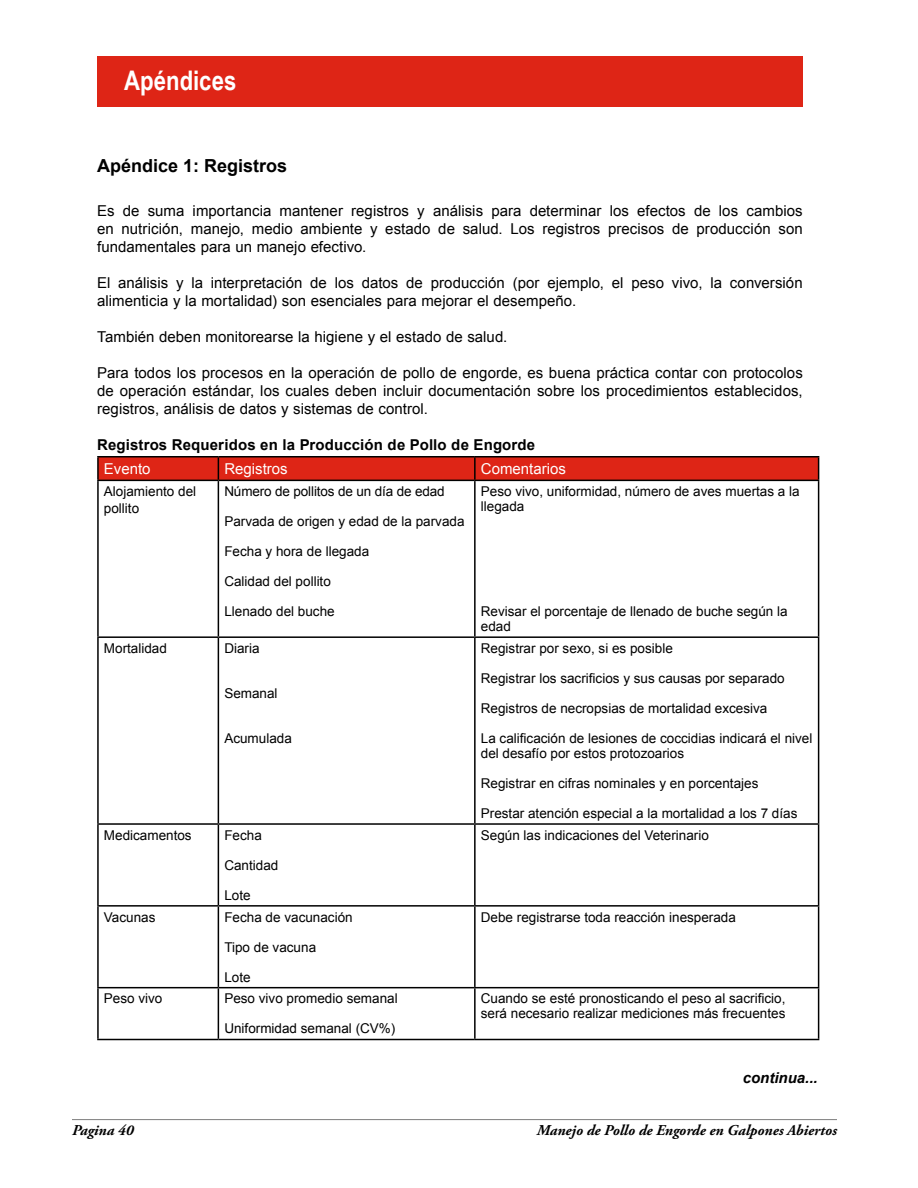
<style>
.page{position:relative;width:918px;height:1188px;background:#fff}
.page>*{position:absolute;margin:0;border:0;box-sizing:border-box;transform-origin:0 0}
.t1{font:700 27px "Arial Narrow";color:#fff}
.t2{font:700 18px "Arial";color:#000}
.t3{font:15px/18px "Arial";letter-spacing:.005em;color:#000;text-align:justify}
.t4{font:700 15px "Arial";letter-spacing:.01em;color:#000}
.t5{font:italic 700 15px "Adobe Garamond Pro";color:#000}
.t6{font:15px "Arial";color:#fff}
.t7{font:italic 700 15px "Arial";color:#000}
.t8{font:13.5px/15px "Arial";color:#000}
</style>
<div class="page">
<hr style="left:72px;top:1119px;width:765px;height:1px;background:#000">
<svg style="left:99px;top:481px;width:719px;height:558px"></svg>
<hr style="left:97px;top:456px;width:121px;height:2px;background:#000">
<hr style="left:97px;top:457px;width:2px;height:23px;background:#000">
<hr style="left:218px;top:456px;width:257px;height:2px;background:#000">
<hr style="left:475px;top:456px;width:344px;height:2px;background:#000">
<svg style="left:98px;top:457px;width:721px;height:23px;background:#d32314"></svg>
<hr style="left:97px;top:480px;width:121px;height:1px;background:#000">
<hr style="left:97px;top:481px;width:2px;height:155px;background:#000">
<hr style="left:218px;top:480px;width:257px;height:1px;background:#000">
<hr style="left:218px;top:481px;width:1px;height:155px;background:#000">
<hr style="left:475px;top:480px;width:344px;height:1px;background:#000">
<hr style="left:474px;top:481px;width:2px;height:155px;background:#000">
<hr style="left:818px;top:481px;width:1px;height:155px;background:#000">
<hr style="left:97px;top:636px;width:121px;height:2px;background:#000">
<hr style="left:97px;top:638px;width:2px;height:185px;background:#000">
<hr style="left:218px;top:636px;width:257px;height:2px;background:#000">
<hr style="left:218px;top:638px;width:1px;height:185px;background:#000">
<hr style="left:475px;top:636px;width:344px;height:2px;background:#000">
<hr style="left:474px;top:638px;width:2px;height:185px;background:#000">
<hr style="left:818px;top:638px;width:1px;height:185px;background:#000">
<hr style="left:97px;top:823px;width:121px;height:2px;background:#000">
<hr style="left:97px;top:825px;width:2px;height:80px;background:#000">
<hr style="left:218px;top:823px;width:257px;height:2px;background:#000">
<hr style="left:218px;top:825px;width:1px;height:80px;background:#000">
<hr style="left:475px;top:823px;width:344px;height:2px;background:#000">
<hr style="left:474px;top:825px;width:2px;height:80px;background:#000">
<hr style="left:818px;top:825px;width:1px;height:80px;background:#000">
<hr style="left:97px;top:905px;width:121px;height:2px;background:#000">
<hr style="left:97px;top:907px;width:2px;height:80px;background:#000">
<hr style="left:218px;top:905px;width:257px;height:2px;background:#000">
<hr style="left:218px;top:907px;width:1px;height:80px;background:#000">
<hr style="left:475px;top:905px;width:344px;height:2px;background:#000">
<hr style="left:474px;top:907px;width:2px;height:80px;background:#000">
<hr style="left:818px;top:907px;width:1px;height:80px;background:#000">
<hr style="left:97px;top:987px;width:121px;height:1px;background:#000">
<hr style="left:97px;top:988px;width:2px;height:51px;background:#000">
<hr style="left:218px;top:987px;width:257px;height:1px;background:#000">
<hr style="left:218px;top:988px;width:1px;height:51px;background:#000">
<hr style="left:475px;top:987px;width:344px;height:1px;background:#000">
<hr style="left:474px;top:988px;width:2px;height:51px;background:#000">
<hr style="left:818px;top:988px;width:1px;height:51px;background:#000">
<hr style="left:218px;top:1039px;width:257px;height:1px;background:#000">
<hr style="left:475px;top:1039px;width:344px;height:1px;background:#000">
<hr style="left:97px;top:1039px;width:121px;height:1px;background:#000">
<div style="left:97px;top:56px;width:706px;height:51px;background:#de2516"></div>
<h1 class="t1" style="left:124px;top:60px;width:114px">Apéndices</h1>
<h2 class="t2" style="left:97px;top:154px;width:192px">Apéndice 1: Registros</h2>
<p class="t3" style="left:97px;top:202px;width:707px">Es de suma importancia mantener registros y análisis para determinar los efectos de los cambios en nutrición, manejo, medio ambiente y estado de salud. Los registros precisos de producción son fundamentales para un manejo efectivo.</p>
<p class="t3" style="left:97px;top:274px;width:707px">El análisis y la interpretación de los datos de producción (por ejemplo, el peso vivo, la conversión alimenticia y la mortalidad) son esenciales para mejorar el desempeño.</p>
<p class="t3" style="left:97px;top:328px;width:412px">También deben monitorearse la higiene y el estado de salud.</p>
<p class="t3" style="left:97px;top:364px;width:707px">Para todos los procesos en la operación de pollo de engorde, es buena práctica contar con protocolos de operación estándar, los cuales deben incluir documentación sobre los procedimientos establecidos, registros, análisis de datos y sistemas de control.</p>
<p class="t4" style="left:97px;top:435px;width:440px">Registros Requeridos en la Producción de Pollo de Engorde</p>
<p class="t6" style="left:104px;top:459px;width:48px">Evento</p>
<p class="t6" style="left:224px;top:459px;width:65px">Registros</p>
<p class="t6" style="left:481px;top:459px;width:87px">Comentarios</p>
<p class="t8" style="left:104px;top:483px;width:94px;line-height:16.5px">Alojamiento del pollito</p>
<p class="t8" style="left:224px;top:484px;width:222px">Número de pollitos de un día de edad</p>
<p class="t8" style="left:224px;top:514px;width:242px">Parvada de origen y edad de la parvada</p>
<p class="t8" style="left:224px;top:544px;width:146px">Fecha y hora de llegada</p>
<p class="t8" style="left:224px;top:574px;width:108px">Calidad del pollito</p>
<p class="t8" style="left:224px;top:604px;width:112px">Llenado del buche</p>
<p class="t8" style="left:481px;top:484px;width:320px">Peso vivo, uniformidad, número de aves muertas a la llegada</p>
<p class="t8" style="left:481px;top:604px;width:308px">Revisar el porcentaje de llenado de buche según la edad</p>
<p class="t8" style="left:104px;top:641px;width:65px">Mortalidad</p>
<p class="t8" style="left:224px;top:641px;width:37px">Diaria</p>
<p class="t8" style="left:224px;top:686px;width:55px">Semanal</p>
<p class="t8" style="left:224px;top:731px;width:69px">Acumulada</p>
<p class="t8" style="left:104px;top:828px;width:89px">Medicamentos</p>
<p class="t8" style="left:224px;top:828px;width:39px">Fecha</p>
<p class="t8" style="left:224px;top:858px;width:56px">Cantidad</p>
<p class="t8" style="left:224px;top:888px;width:28px">Lote</p>
<p class="t8" style="left:104px;top:910px;width:53px">Vacunas</p>
<p class="t8" style="left:224px;top:910px;width:130px">Fecha de vacunación</p>
<p class="t8" style="left:224px;top:940px;width:93px">Tipo de vacuna</p>
<p class="t8" style="left:224px;top:970px;width:28px">Lote</p>
<p class="t8" style="left:104px;top:991px;width:60px">Peso vivo</p>
<p class="t8" style="left:224px;top:991px;width:175px">Peso vivo promedio semanal</p>
<p class="t8" style="left:224px;top:1021px;width:173px">Uniformidad semanal (CV%)</p>
<p class="t8" style="left:481px;top:641px;width:194px">Registrar por sexo, si es posible</p>
<p class="t8" style="left:481px;top:671px;width:305px">Registrar los sacrificios y sus causas por separado</p>
<p class="t8" style="left:481px;top:701px;width:288px">Registros de necropsias de mortalidad excesiva</p>
<p class="t8" style="left:481px;top:731px;width:333px">La calificación de lesiones de coccidias indicará el nivel del desafío por estos protozoarios</p>
<p class="t8" style="left:481px;top:776px;width:279px">Registrar en cifras nominales y en porcentajes</p>
<p class="t8" style="left:481px;top:806px;width:318px">Prestar atención especial a la mortalidad a los 7 días</p>
<p class="t8" style="left:481px;top:828px;width:230px">Según las indicaciones del Veterinario</p>
<p class="t8" style="left:481px;top:910px;width:257px">Debe registrarse toda reacción inesperada</p>
<p class="t8" style="left:481px;top:991px;width:306px">Cuando se esté pronosticando el peso al sacrificio, será necesario realizar mediciones más frecuentes</p>
<p class="t7" style="left:743px;top:1068px;width:77px">continua...</p>
<p class="t5" style="left:72px;top:1121px;width:63px">Pagina 40</p>
<p class="t5" style="left:537px;top:1121px;width:302px">Manejo de Pollo de Engorde en Galpones Abiertos</p>
</div>
